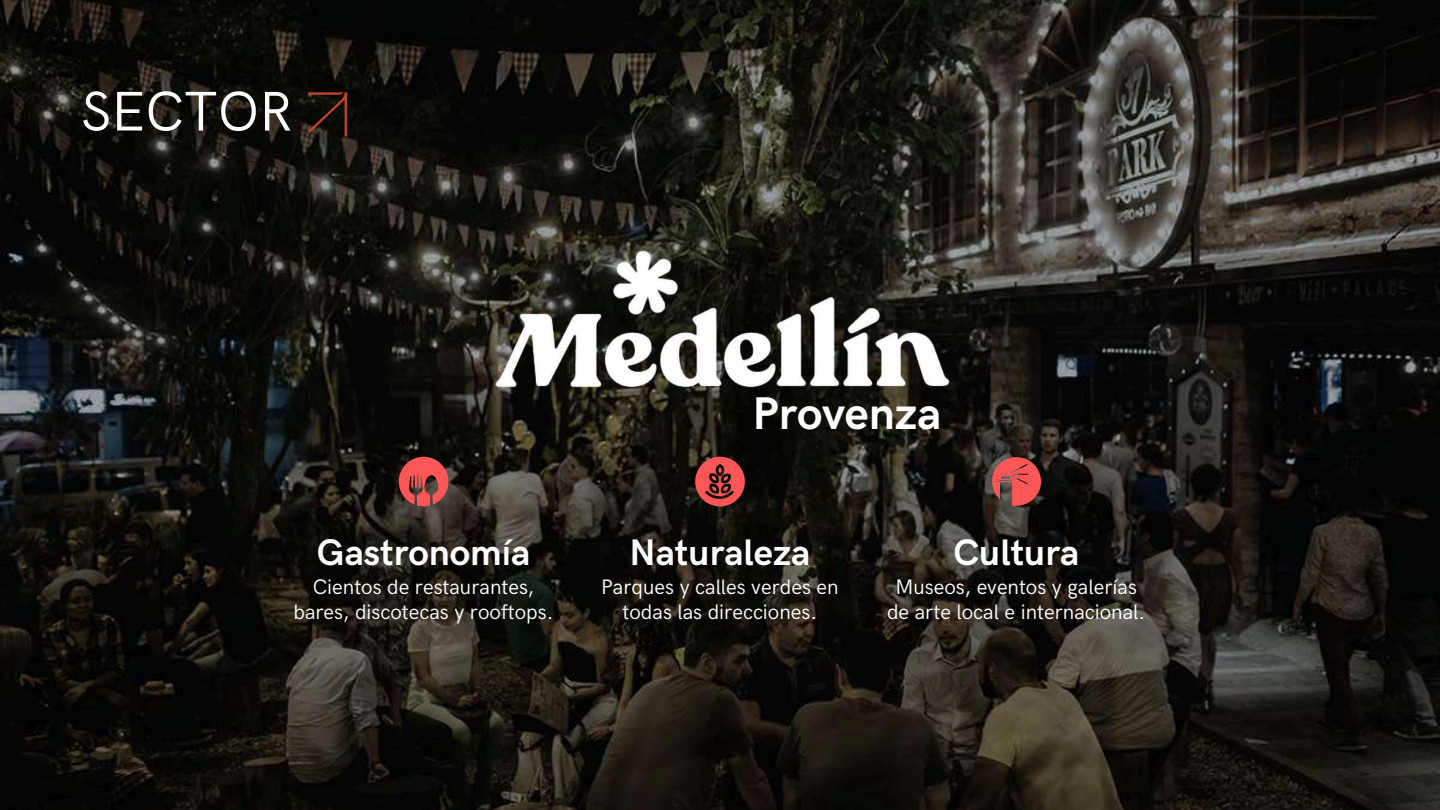
<style>
.page{position:relative;width:1440px;height:810px;background:#fff}
.page>*{position:absolute;margin:0;border:0;box-sizing:border-box;transform-origin:0 0}
.t1{font:56px "HK Grotesk";color:#fff}
.t2{font:700 46px "HK Grotesk";color:#fff}
.t3{font:700 37px "HK Grotesk";color:#fff}
.t4{font:21px/24.8px "HK Grotesk";color:#fff;text-align:center}
</style>
<div class="page">
<img style="left:0;top:0;width:1440px;height:810px">
<svg style="left:308px;top:92px;width:39px;height:44px;background:#2e190f"></svg>
<img style="left:487px;top:237px;width:466px;height:168px">
<svg style="left:399px;top:457px;width:49px;height:49px;background:#b34846"></svg>
<svg style="left:695px;top:457px;width:50px;height:49px;background:#a53c39"></svg>
<svg style="left:992px;top:457px;width:49px;height:49px;background:#b74c4a"></svg>
<h1 class="t1" style="left:81px;top:80px;width:213px">SECTOR</h1>
<h3 class="t3" style="left:317px;top:532px;width:215px">Gastronomía</h3>
<p class="t4" style="left:293px;top:575px;width:262px">Cientos de restaurantes, bares, discotecas y rooftops.</p>
<h2 class="t2" style="left:753px;top:387px;width:190px">Provenza</h2>
<h3 class="t3" style="left:630px;top:532px;width:182px">Naturaleza</h3>
<p class="t4" style="left:601px;top:575px;width:239px">Parques y calles verdes en todas las direcciones.</p>
<h3 class="t3" style="left:953px;top:532px;width:127px">Cultura</h3>
<p class="t4" style="left:887px;top:575px;width:260px">Museos, eventos y galerías de arte local e internacional.</p>
</div>
